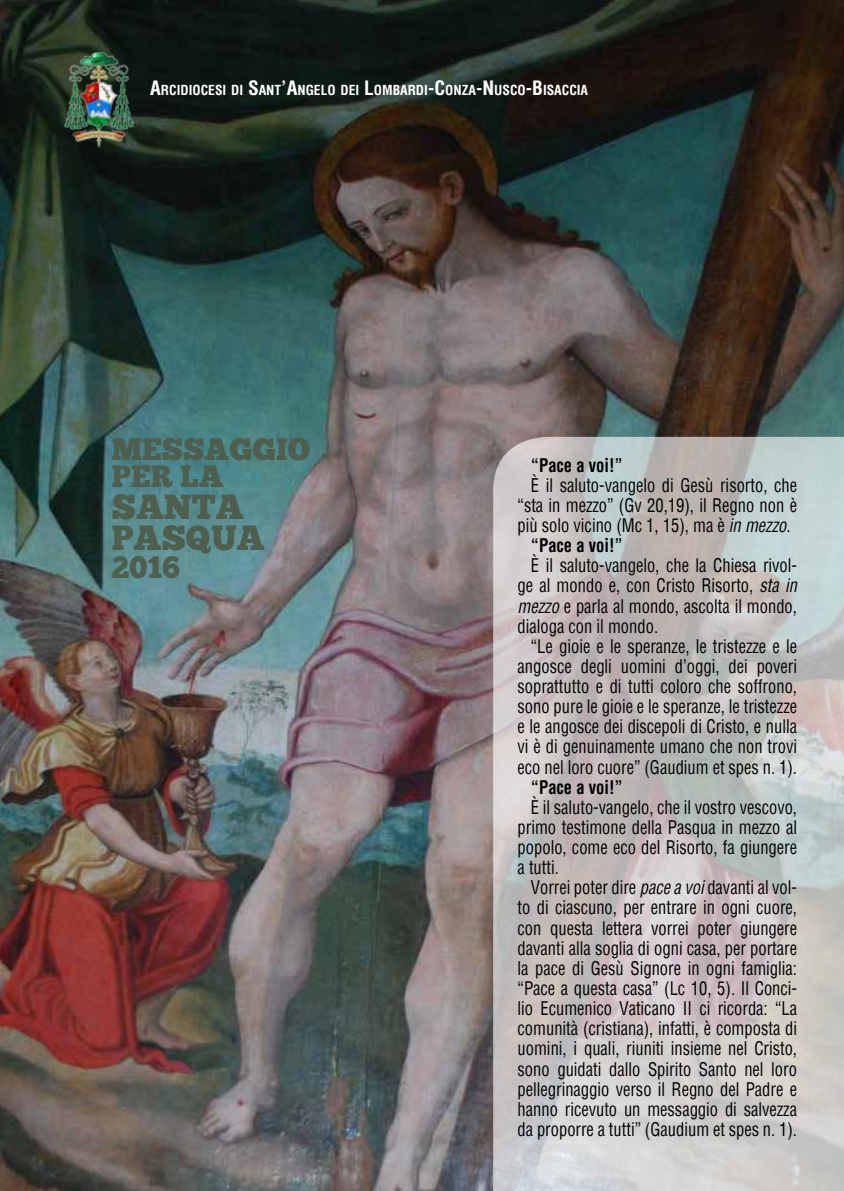
<style>
.page{position:relative;width:844px;height:1191px;background:#fff}
.page>*{position:absolute;margin:0;border:0;box-sizing:border-box;transform-origin:0 0}
.t1{font:35px/31.5px "Chunk Five";color:#4e5f4f}
.t2{font:30.97px/27.3px "Chunk Five";color:#4e5f4f}
.t3{font:condensed 18.38px/20.1px "Helvetica";color:#000;text-align:justify;scale:.9 1}
.t4{font:700 condensed 18.38px "Helvetica";color:#000;scale:.9 1}
.t5{font:700 condensed 13.47px "Helvetica";color:#fff}
.s1{font-size:19.25px}
.s2{font-style:italic}
</style>
<div class="page">
<img style="left:0;top:0;width:843px;height:1191px">
<img style="left:64px;top:52px;width:70px;height:96px">
<img style="left:493px;top:437px;width:350px;height:754px">
<p class="t5" style="left:150px;top:81px;width:439px"><span class="s1">A</span>RCIDIOCESI DI <span class="s1">S</span>ANT<span class="s1">’A</span>NGELO DEI <span class="s1">L</span>OMBARDI<span class="s1">-C</span>ONZA<span class="s1">-N</span>USCO<span class="s1">-B</span>ISACCIA</p>
<h2 class="t2" style="left:112px;top:436px;width:199px">MESSAGGIO<br>PER LA</h2>
<h1 class="t1" style="left:112px;top:491px;width:154px">SANTA<br>PASQUA</h1>
<h2 class="t2" style="left:112px;top:553px;width:70px">2016</h2>
<p class="t4" style="left:530px;top:453px;width:104px">“Pace a voi!”</p>
<p class="t3" style="left:530px;top:475px;width:297px">È il saluto-vangelo di Gesù risorto, che</p>
<p class="t3" style="left:517px;top:495px;width:312px">“sta in mezzo” (Gv 20,19), il Regno non è</p>
<p class="t3" style="left:517px;top:515px;width:305px">più solo vicino (Mc 1, 15), ma è <span class="s2">IN MEZZO</span>.</p>
<p class="t4" style="left:530px;top:533px;width:104px">“Pace a voi!”</p>
<p class="t3" style="left:517px;top:555px;width:312px;text-indent:13px">È il saluto-vangelo, che la Chiesa rivol&shy;ge al mondo e, con Cristo Risorto, <span class="s2">STA IN MEZZO</span> e parla al mondo, ascolta il mondo, dialoga con il mondo.</p>
<p class="t3" style="left:517px;top:636px;width:312px;text-indent:13px">“Le gioie e le speranze, le tristezze e le angosce degli uomini d’oggi, dei poveri soprattutto e di tutti coloro che soffrono, sono pure le gioie e le speranze, le tristezze e le angosce dei discepoli di Cristo, e nulla vi è di genuinamente umano che non trovi eco nel loro cuore” (Gaudium et spes n. 1).</p>
<p class="t4" style="left:530px;top:775px;width:104px">“Pace a voi!”</p>
<p class="t3" style="left:517px;top:796px;width:312px;text-indent:13px">È il saluto-vangelo, che il vostro vescovo, primo testimone della Pasqua in mezzo al popolo, come eco del Risorto, fa giungere a tutti.</p>
<p class="t3" style="left:517px;top:877px;width:312px;text-indent:13px">Vorrei poter dire <span class="s2">PACE A VOI</span> davanti al vol&shy;to di ciascuno, per entrare in ogni cuore, con questa lettera vorrei poter giungere davanti alla soglia di ogni casa, per portare la pace di Gesù Signore in ogni famiglia: “Pace a questa casa” (Lc 10, 5). Il Conci&shy;lio Ecumenico Vaticano II ci ricorda: “La comunità (cristiana), infatti, è composta di uomini, i quali, riuniti insieme nel Cristo, sono guidati dallo Spirito Santo nel loro pellegrinaggio verso il Regno del Padre e hanno ricevuto un messaggio di salvezza da proporre a tutti” (Gaudium et spes n. 1).</p>
</div>
